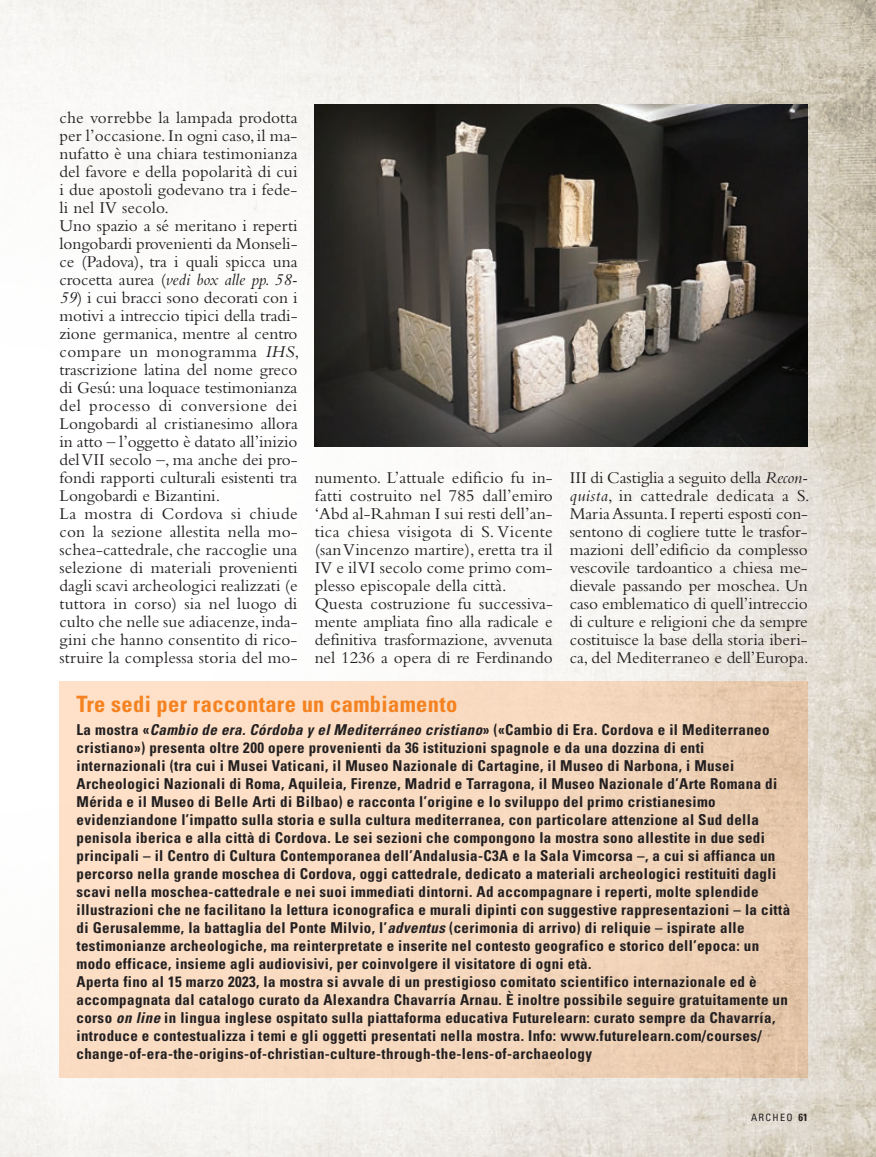
<style>
.page{position:relative;width:876px;height:1157px;background:#fff}
.page>*{position:absolute;margin:0;border:0;box-sizing:border-box;transform-origin:0 0}
.t1{font:700 condensed 22.5px "Univers LT Std";letter-spacing:.015em;color:#f58220}
.t2{font:17.25px/18px "Bembo Std";letter-spacing:.005em;color:#231f20}
.t3{font:700 condensed 15px/18px "Univers LT Std";letter-spacing:.025em;color:#231f20}
.t4{font:condensed 10.2px "Univers LT Std";letter-spacing:.135em;color:#231f20}
.s1{font-style:italic}
.s2{font-weight:700;font-size:10.5px}
</style>
<div class="page">
<img style="left:0;top:0;width:876px;height:1157px">
<div style="left:60px;top:681px;width:748px;height:396px;background:linear-gradient(to right,#ffe4cb,#e9cbaf)"></div>
<img style="left:315px;top:105px;width:493px;height:342px">
<p class="t2" style="left:60px;top:108px;width:240px">che vorrebbe la lampada prodotta per l’occasione. In ogni caso, il ma&shy;nufatto è una chiara testimonianza del favore e della popolarità di cui i due apostoli godevano tra i fede&shy;li nel IV secolo.<br>Uno spazio a sé meritano i reperti longobardi provenienti da Monseli&shy;ce (Padova), tra i quali spicca una crocetta aurea (<span class="s1">vedi box alle pp. 58-</span></p>
<p class="t2" style="left:60px;top:288px;width:241px"><span class="s1">59</span>) i cui bracci sono decorati con i motivi a intreccio tipici della tradi&shy;zione germanica, mentre al centro compare un monogramma <span class="s1">IHS</span>, trascrizione latina del nome greco di Gesú: una loquace testimonianza del processo di conversione dei Longobardi al cristianesimo allora in atto – l’oggetto è datato all’inizio del VII secolo –, ma anche dei pro&shy;fondi rapporti culturali esistenti tra Longobardi e Bizantini.<br>La mostra di Cordova si chiude con la sezione allestita nella mo&shy;schea-cattedrale, che raccoglie una selezione di materiali provenienti dagli scavi archeologici realizzati (e tuttora in corso) sia nel luogo di culto che nelle sue adiacenze, inda&shy;gini che hanno consentito di rico&shy;struire la complessa storia del mo-</p>
<p class="t2" style="left:315px;top:468px;width:240px">numento. L’attuale edificio fu in&shy;fatti costruito nel 785 dall’emiro ‘Abd al-Rahman I sui resti dell’an&shy;tica chiesa visigota di S. Vicente (san Vincenzo martire), eretta tra il IV e il VI secolo come primo com&shy;plesso episcopale della città.<br>Questa costruzione fu successiva&shy;mente ampliata fino alla radicale e definitiva trasformazione, avvenuta nel 1236 a opera di re Ferdinando</p>
<p class="t2" style="left:570px;top:468px;width:241px;text-align:justify">III di Castiglia a seguito della <span class="s1">Recon&shy;quista</span>, in cattedrale dedicata a S.<br>Maria Assunta. I reperti esposti con&shy;sentono di cogliere tutte le trasfor&shy;mazioni dell’edificio da complesso vescovile tardoantico a chiesa me&shy;dievale passando per moschea. Un caso emblematico di quell’intreccio di culture e religioni che da sempre costituisce la base della storia iberi&shy;ca, del Mediterraneo e dell’Europa.</p>
<h1 class="t1" style="left:77px;top:690px;width:382px">Tre sedi per raccontare un cambiamento</h1>
<p class="t3" style="left:77px;top:720px;width:715px">La mostra «<span class="s1">Cambio de era. Córdoba y el Mediterráneo cristiano</span>» («Cambio di Era. Cordova e il Mediterraneo cristiano») presenta oltre 200 opere provenienti da 36 istituzioni spagnole e da una dozzina di enti internazionali (tra cui i Musei Vaticani, il Museo Nazionale di Cartagine, il Museo di Narbona, i Musei Archeologici Nazionali di Roma, Aquileia, Firenze, Madrid e Tarragona, il Museo Nazionale d’Arte Romana di Mérida e il Museo di Belle Arti di Bilbao) e racconta l’origine e lo sviluppo del primo cristianesimo evidenziandone l’impatto sulla storia e sulla cultura mediterranea, con particolare attenzione al Sud della penisola iberica e alla città di Cordova. Le sei sezioni che compongono la mostra sono allestite in due sedi principali – il Centro di Cultura Contemporanea dell’Andalusia-C3A e la Sala Vimcorsa –, a cui si affianca un percorso nella grande moschea di Cordova, oggi cattedrale, dedicato a materiali archeologici restituiti dagli scavi nella moschea-cattedrale e nei suoi immediati dintorni. Ad accompagnare i reperti, molte splendide illustrazioni che ne facilitano la lettura iconografica e murali dipinti con suggestive rappresentazioni – la città di Gerusalemme, la battaglia del Ponte Milvio, l’<span class="s1">adventus</span> (cerimonia di arrivo) di reliquie – ispirate alle testimonianze archeologiche, ma reinterpretate e inserite nel contesto geografico e storico dell’epoca: un modo efficace, insieme agli audiovisivi, per coinvolgere il visitatore di ogni età.<br>Aperta fino al 15 marzo 2023, la mostra si avvale di un prestigioso comitato scientifico internazionale ed è accompagnata dal catalogo curato da Alexandra Chavarría Arnau. È inoltre possibile seguire gratuitamente un corso <span class="s1">on line</span> in lingua inglese ospitato sulla piattaforma educativa Futurelearn: curato sempre da Chavarría, introduce e contestualizza i temi e gli oggetti presentati nella mostra. Info: www.futurelearn.com/courses/ change-of-era-the-origins-of-christian-culture-through-the-lens-of-archaeology</p>
<p class="t4" style="left:751px;top:1111px;width:58px">ARCHEO <span class="s2">61</span></p>
</div>
